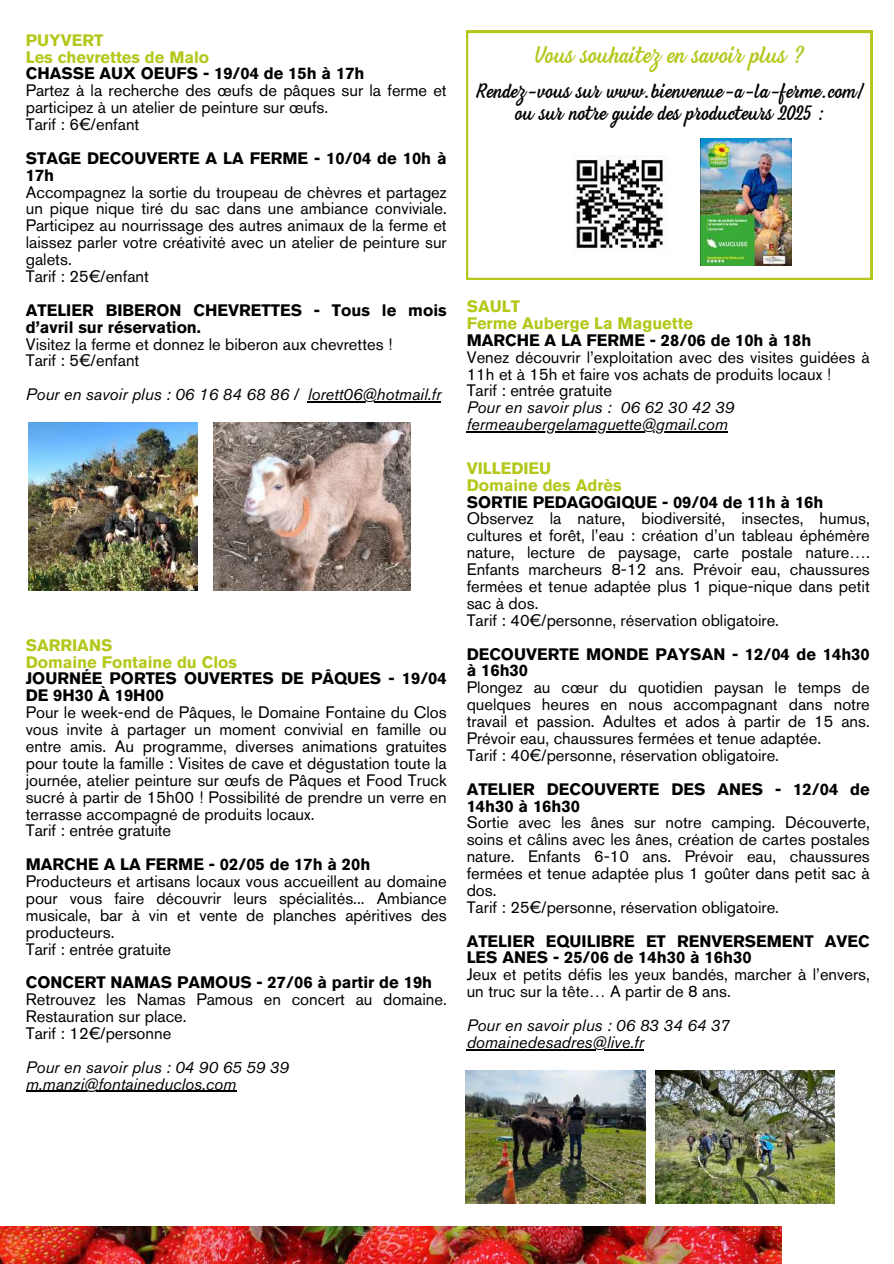
<style>
.page{position:relative;width:894px;height:1264px;background:#fff}
.page>*{position:absolute;margin:0;border:0;box-sizing:border-box;transform-origin:0 0}
.t1{font:22.5px "Beach Bar";color:#b4c71a}
.t2{font:19.5px/22.5px "Beach Bar";color:#000;text-align:center}
.t3{font:16.5px/16.8px "Akzidenz Grotesk Std";color:#000}
.t4{font:700 16.5px/16.8px "Akzidenz Grotesk Std";color:#000}
.t5{font:italic 16.5px/16.8px "Akzidenz Grotesk Std";color:#000}
.t6{font:700 16.5px/16.8px "Akzidenz Grotesk Std";color:#b4c71a}
</style>
<div class="page">
<img style="left:0;top:1226px;width:781px;height:37px">
<img style="left:655px;top:1070px;width:179px;height:133px">
<img style="left:466px;top:1070px;width:178px;height:133px">
<img style="left:28px;top:422px;width:169px;height:169px">
<img style="left:213px;top:422px;width:197px;height:169px">
<svg style="left:466px;top:31px;width:406px;height:248px"></svg>
<img style="left:700px;top:138px;width:91px;height:127px">
<img style="left:573px;top:155px;width:94px;height:97px">
<hr style="left:307px;top:401px;width:134px;height:1px;background:#000">
<hr style="left:466px;top:431px;width:261px;height:1px;background:#000">
<hr style="left:26px;top:1090px;width:210px;height:1px;background:#000">
<hr style="left:466px;top:1048px;width:177px;height:2px;background:#000">
<p class="t6" style="left:26px;top:31px;width:185px">PUYVERT<br>Les chevrettes de Malo</p>
<p class="t4" style="left:26px;top:65px;width:340px">CHASSE AUX OEUFS - 19/04 de 15h à 17h</p>
<p class="t3" style="left:26px;top:82px;width:422px">Partez à la recherche des œufs de pâques sur la ferme et participez à un atelier de peinture sur œufs.<br>Tarif : 6€/enfant</p>
<p class="t4" style="left:26px;top:150px;width:422px">STAGE DECOUVERTE A LA FERME - 10/04 de 10h à<br>17h</p>
<p class="t3" style="left:26px;top:183px;width:422px">Accompagnez la sortie du troupeau de chèvres et partagez un pique nique tiré du sac dans une ambiance conviviale.<br>Participez au nourrissage des autres animaux de la ferme et laissez parler votre créativité avec un atelier de peinture sur galets.<br>Tarif : 25€/enfant</p>
<p class="t4" style="left:26px;top:301px;width:422px">ATELIER BIBERON CHEVRETTES - Tous le mois d’avril sur réservation.</p>
<p class="t3" style="left:26px;top:335px;width:368px">Visitez la ferme et donnez le biberon aux chevrettes !<br>Tarif : 5€/enfant</p>
<p class="t5" style="left:26px;top:386px;width:417px">Pour en savoir plus : 06 16 84 68 86 / lorett06@hotmail.fr</p>
<p class="t6" style="left:26px;top:636px;width:213px">SARRIANS<br>Domaine Fontaine du Clos</p>
<p class="t4" style="left:26px;top:670px;width:422px">JOURNÉE PORTES OUVERTES DE PÂQUES - 19/04<br>DE 9H30 À 19H00</p>
<p class="t3" style="left:26px;top:704px;width:422px">Pour le week-end de Pâques, le Domaine Fontaine du Clos vous invite à partager un moment convivial en famille ou entre amis. Au programme, diverses animations gratuites pour toute la famille : Visites de cave et dégustation toute la journée, atelier peinture sur œufs de Pâques et Food Truck sucré à partir de 15h00 ! Possibilité de prendre un verre en terrasse accompagné de produits locaux.<br>Tarif : entrée gratuite</p>
<p class="t4" style="left:26px;top:856px;width:346px">MARCHE A LA FERME - 02/05 de 17h à 20h</p>
<p class="t3" style="left:26px;top:872px;width:422px">Producteurs et artisans locaux vous accueillent au domaine pour vous faire découvrir leurs spécialités... Ambiance musicale, bar à vin et vente de planches apéritives des producteurs.<br>Tarif : entrée gratuite</p>
<p class="t4" style="left:26px;top:974px;width:408px">CONCERT NAMAS PAMOUS - 27/06 à partir de 19h</p>
<p class="t3" style="left:26px;top:991px;width:422px">Retrouvez les Namas Pamous en concert au domaine.<br>Restauration sur place.<br>Tarif : 12€/personne</p>
<p class="t5" style="left:26px;top:1058px;width:265px">Pour en savoir plus : 04 90 65 59 39 m.manzi@fontaineduclos.com</p>
<h1 class="t1" style="left:534px;top:38px;width:271px">Vous souhaitez en savoir plus ?</h1>
<p class="t2" style="left:476px;top:80px;width:388px">Rendez-vous sur www.bienvenue-a-la-ferme.com/ ou sur notre guide des producteurs 2025 :</p>
<p class="t6" style="left:466px;top:298px;width:228px">SAULT<br>Ferme Auberge La Maguette</p>
<p class="t4" style="left:466px;top:331px;width:346px">MARCHE A LA FERME - 28/06 de 10h à 18h</p>
<p class="t3" style="left:466px;top:348px;width:404px">Venez découvrir l’exploitation avec des visites guidées à<br>11h et à 15h et faire vos achats de produits locaux !<br>Tarif : entrée gratuite</p>
<p class="t5" style="left:466px;top:399px;width:269px">Pour en savoir plus : 06 62 30 42 39 fermeaubergelamaguette@gmail.com</p>
<p class="t6" style="left:466px;top:459px;width:156px">VILLEDIEU<br>Domaine des Adrès</p>
<p class="t4" style="left:466px;top:493px;width:358px">SORTIE PEDAGOGIQUE - 09/04 de 11h à 16h</p>
<p class="t3" style="left:466px;top:510px;width:404px">Observez la nature, biodiversité, insectes, humus, cultures et forêt, l’eau : création d’un tableau éphémère nature, lecture de paysage, carte postale nature….<br>Enfants marcheurs 8-12 ans. Prévoir eau, chaussures fermées et tenue adaptée plus 1 pique-nique dans petit sac à dos.<br>Tarif : 40€/personne, réservation obligatoire.</p>
<p class="t4" style="left:466px;top:645px;width:404px">DECOUVERTE MONDE PAYSAN - 12/04 de 14h30 à 16h30</p>
<p class="t3" style="left:466px;top:679px;width:404px">Plongez au cœur du quotidien paysan le temps de quelques heures en nous accompagnant dans notre travail et passion. Adultes et ados à partir de 15 ans.<br>Prévoir eau, chaussures fermées et tenue adaptée.<br>Tarif : 40€/personne, réservation obligatoire.</p>
<p class="t4" style="left:466px;top:780px;width:404px">ATELIER DECOUVERTE DES ANES - 12/04 de<br>14h30 à 16h30</p>
<p class="t3" style="left:466px;top:814px;width:404px">Sortie avec les ânes sur notre camping. Découverte, soins et câlins avec les ânes, création de cartes postales nature. Enfants 6-10 ans. Prévoir eau, chaussures fermées et tenue adaptée plus 1 goûter dans petit sac à dos.<br>Tarif : 25€/personne, réservation obligatoire.</p>
<p class="t4" style="left:466px;top:932px;width:404px">ATELIER EQUILIBRE ET RENVERSEMENT AVEC<br>LES ANES - 25/06 de 14h30 à 16h30</p>
<p class="t3" style="left:466px;top:966px;width:404px">Jeux et petits défis les yeux bandés, marcher à l’envers, un truc sur la tête… A partir de 8 ans.</p>
<p class="t5" style="left:466px;top:1016px;width:265px">Pour en savoir plus : 06 83 34 64 37 domainedesadres@live.fr</p>
</div>
